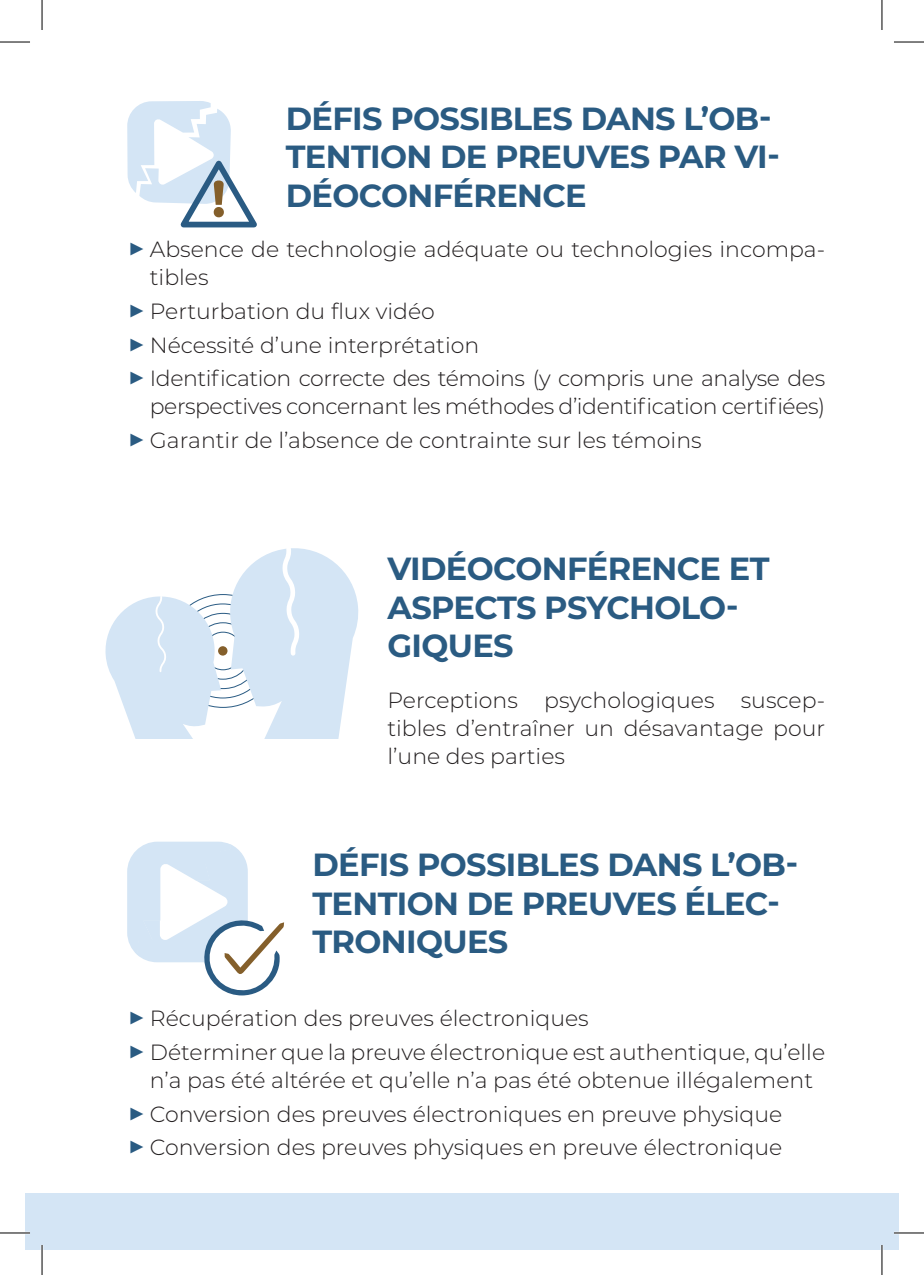
<style>
.page{position:relative;width:924px;height:1275px;background:#fff}
.page>*{position:absolute;margin:0;border:0;box-sizing:border-box;transform-origin:0 0}
.t1{font:700 32px/38.4px "Montserrat";letter-spacing:-.02em;color:#2a5b82}
.t2{font:300 22px/28px "Montserrat";color:#231f20}
.t3{font:300 22px/33.6px "Montserrat";letter-spacing:-.02em;color:#231f20}
.s1{font-weight:700;font-size:30px;color:#2a5b82}
</style>
<div class="page">
<div style="left:25px;top:1193px;width:873px;height:57px;background:#d4e5f5"></div>
<svg style="left:127px;top:101px;width:130px;height:127px"></svg>
<svg style="left:127px;top:841px;width:157px;height:154px"></svg>
<div style="left:204px;top:631px;width:38px;height:39px;border:1px solid #2a5b83;border-radius:50%"></div>
<div style="left:218px;top:646px;width:9px;height:9px;background:#845f2b;border-radius:50%"></div>
<svg style="left:105px;top:594px;width:116px;height:144px"></svg>
<svg style="left:227px;top:548px;width:132px;height:190px"></svg>
<hr style="left:0;top:1231px;width:30px;height:3px;background:#fff">
<hr style="left:893px;top:1231px;width:30px;height:3px;background:#fff">
<hr style="left:41px;top:1245px;width:2px;height:30px;background:#fff">
<hr style="left:880px;top:1245px;width:2px;height:30px;background:#fff">
<hr style="left:0;top:42px;width:30px;height:1px;background:#000">
<hr style="left:893px;top:42px;width:30px;height:1px;background:#000">
<hr style="left:0;top:1232px;width:30px;height:1px;background:#000">
<hr style="left:893px;top:1232px;width:30px;height:1px;background:#000">
<hr style="left:42px;top:0;width:1px;height:30px;background:#000">
<hr style="left:42px;top:1245px;width:1px;height:30px;background:#000">
<hr style="left:881px;top:0;width:1px;height:30px;background:#000">
<hr style="left:881px;top:1245px;width:1px;height:30px;background:#000">
<h1 class="t1" style="left:285px;top:98px;width:495px">DÉFIS POSSIBLES DANS L’OB-<br>TENTION DE PREUVES PAR VI-<br>DÉOCONFÉRENCE</h1>
<p class="t2" style="left:150px;top:235px;width:676px;text-indent:-23px"><span class="s1">▶</span> Absence de technologie adéquate ou technologies incompa&shy;tibles</p>
<p class="t3" style="left:127px;top:294px;width:699px"><span class="s1">▶</span> Perturbation du flux vidéo<br><span class="s1">▶</span> Nécessité d’une interprétation<br><span class="s1">▶</span> Identification correcte des témoins (y compris une analyse des</p>
<p class="t3" style="left:127px;top:389px;width:699px;text-indent:23px">perspectives concernant les méthodes d’identification certifiées) <span class="s1">▶</span> Garantir de l’absence de contrainte sur les témoins</p>
<h1 class="t1" style="left:387px;top:548px;width:383px">VIDÉOCONFÉRENCE ET<br>ASPECTS PSYCHOLO-<br>GIQUES</h1>
<p class="t2" style="left:387px;top:685px;width:439px;text-align:justify">Perceptions psychologiques suscep&shy;tibles d’entraîner un désavantage pour l’une des parties</p>
<h1 class="t1" style="left:312px;top:844px;width:487px">DÉFIS POSSIBLES DANS L’OB-<br>TENTION DE PREUVES ÉLEC-<br>TRONIQUES</h1>
<p class="t2" style="left:127px;top:1001px;width:699px;line-height:33.6px"><span class="s1">▶</span> Récupération des preuves électroniques<br><span class="s1">▶</span> Déterminer que la preuve électronique est authentique, qu’elle</p>
<p class="t2" style="left:127px;top:1062px;width:687px;line-height:33.6px;text-indent:23px">n’a pas été altérée et qu’elle n’a pas été obtenue illégalement <span class="s1">▶</span> Conversion des preuves électroniques en preuve physique<br><span class="s1">▶</span> Conversion des preuves physiques en preuve électronique</p>
</div>
